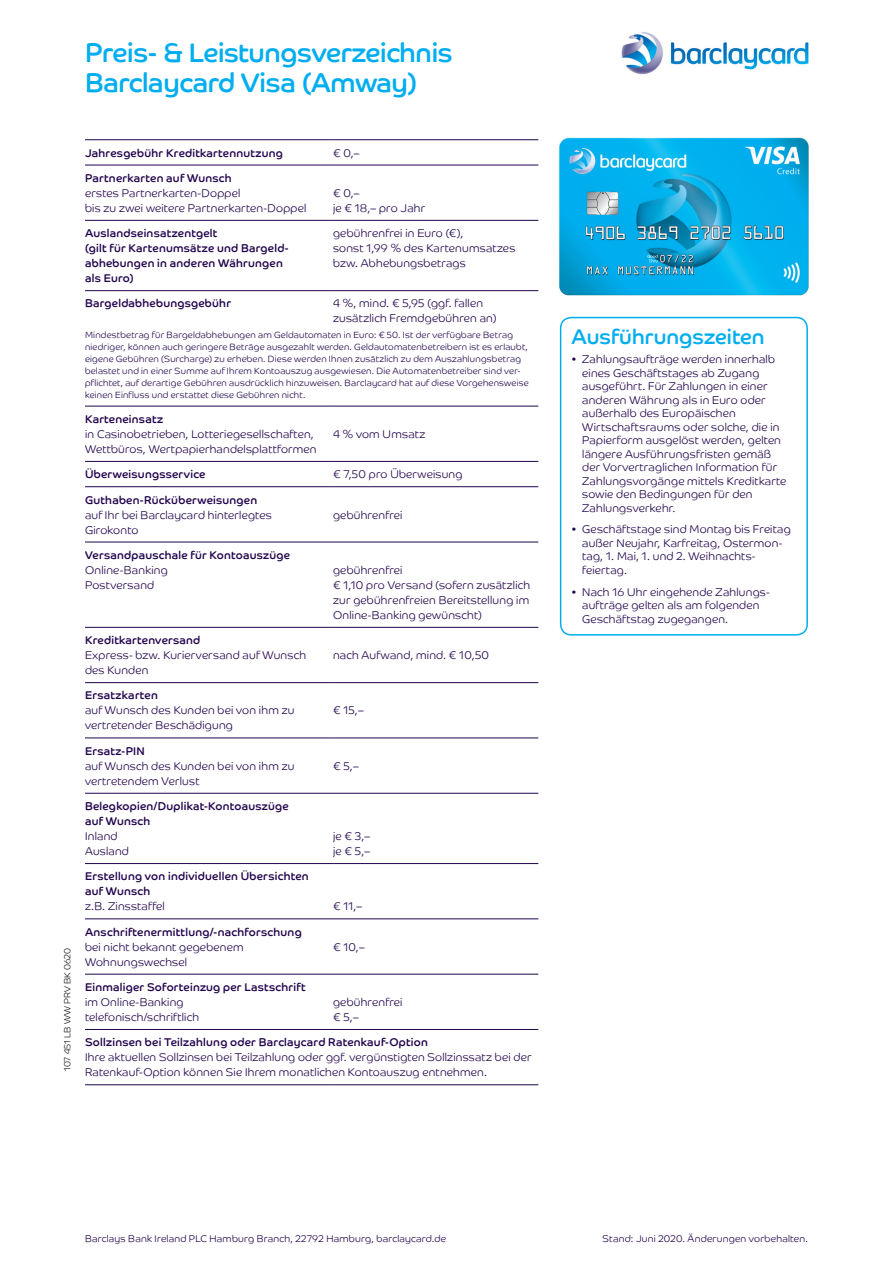
<style>
.page{position:relative;width:893px;height:1263px;background:#fff}
.page>*{position:absolute;margin:0;border:0;box-sizing:border-box;transform-origin:0 0}
.t1{font:27px/30px "Barclaycard Co";letter-spacing:-.01em;color:#00aeef}
.t2{font:21px "Barclaycard Co";letter-spacing:.005em;color:#00aeef}
.t3{font:11.25px/15px "Barclaycard Co Lt";letter-spacing:.02em;color:#21034c}
.t4{font:11.25px/15px "Barclaycard Co";letter-spacing:.02em;color:#21034c}
.t5{font:9.75px "Barclaycard Co Lt";letter-spacing:.025em;color:#21034c}
.t6{font:9px/12px "Barclaycard Co Lt";letter-spacing:.03em;color:#21034c}
.t7{font:9px "Barclaycard Co Lt";color:#231f20}
</style>
<div class="page">
<img style="left:621px;top:32px;width:188px;height:43px">
<div style="left:560px;top:317px;width:248px;height:319px;border:2px solid #00aeef;border-radius:11px"></div>
<hr style="left:85px;top:139px;width:248px;height:1px;background:#21034c">
<hr style="left:333px;top:139px;width:205px;height:1px;background:#21034c">
<hr style="left:85px;top:165px;width:248px;height:1px;background:#21034c">
<hr style="left:333px;top:165px;width:205px;height:1px;background:#21034c">
<hr style="left:85px;top:220px;width:248px;height:1px;background:#21034c">
<hr style="left:333px;top:220px;width:205px;height:1px;background:#21034c">
<hr style="left:85px;top:290px;width:248px;height:1px;background:#21034c">
<hr style="left:333px;top:290px;width:205px;height:1px;background:#21034c">
<hr style="left:85px;top:406px;width:248px;height:1px;background:#21034c">
<hr style="left:333px;top:406px;width:205px;height:1px;background:#21034c">
<hr style="left:85px;top:461px;width:248px;height:1px;background:#21034c">
<hr style="left:333px;top:461px;width:205px;height:1px;background:#21034c">
<hr style="left:85px;top:486px;width:248px;height:1px;background:#21034c">
<hr style="left:333px;top:486px;width:205px;height:1px;background:#21034c">
<hr style="left:85px;top:542px;width:248px;height:1px;background:#21034c">
<hr style="left:333px;top:542px;width:205px;height:1px;background:#21034c">
<hr style="left:85px;top:627px;width:248px;height:1px;background:#21034c">
<hr style="left:333px;top:627px;width:205px;height:1px;background:#21034c">
<hr style="left:85px;top:682px;width:248px;height:1px;background:#21034c">
<hr style="left:333px;top:682px;width:205px;height:1px;background:#21034c">
<hr style="left:85px;top:737px;width:248px;height:1px;background:#21034c">
<hr style="left:333px;top:737px;width:205px;height:1px;background:#21034c">
<hr style="left:85px;top:793px;width:248px;height:1px;background:#21034c">
<hr style="left:333px;top:793px;width:205px;height:1px;background:#21034c">
<hr style="left:85px;top:863px;width:248px;height:1px;background:#21034c">
<hr style="left:333px;top:863px;width:205px;height:1px;background:#21034c">
<hr style="left:85px;top:918px;width:248px;height:1px;background:#21034c">
<hr style="left:333px;top:918px;width:205px;height:1px;background:#21034c">
<hr style="left:85px;top:974px;width:248px;height:1px;background:#21034c">
<hr style="left:333px;top:974px;width:205px;height:1px;background:#21034c">
<hr style="left:85px;top:1029px;width:248px;height:1px;background:#21034c">
<hr style="left:333px;top:1029px;width:205px;height:1px;background:#21034c">
<hr style="left:85px;top:1084px;width:248px;height:1px;background:#21034c">
<hr style="left:333px;top:1084px;width:205px;height:1px;background:#21034c">
<img style="left:559px;top:137px;width:250px;height:159px">
<h1 class="t1" style="left:85px;top:38px;width:369px">Preis- &amp; Leistungsverzeichnis<br>Barclaycard Visa (Amway)</h1>
<p class="t7" style="left:62px;top:1071px;width:125px;rotate:-90deg">107 451 LB WW PRV BK 0620</p>
<p class="t4" style="left:85px;top:145px;width:199px">Jahresgebühr Kreditkartennutzung</p>
<p class="t3" style="left:333px;top:145px;width:28px">€ 0,–</p>
<p class="t4" style="left:85px;top:170px;width:148px">Partnerkarten auf Wunsch</p>
<p class="t3" style="left:85px;top:185px;width:223px">erstes Partnerkarten-Doppel<br>bis zu zwei weitere Partnerkarten-Doppel</p>
<p class="t3" style="left:333px;top:185px;width:94px">€ 0,–<br>je € 18,– pro Jahr</p>
<p class="t4" style="left:85px;top:226px;width:205px">Auslandseinsatzentgelt<br>(gilt für Kartenumsätze und Bargeld&shy;abhebungen in anderen Währungen als Euro)</p>
<p class="t3" style="left:333px;top:226px;width:184px">gebührenfrei in Euro (€),<br>sonst 1,99 % des Kartenumsatzes bzw. Abhebungsbetrags</p>
<p class="t4" style="left:85px;top:296px;width:148px">Bargeldabhebungsgebühr</p>
<p class="t3" style="left:333px;top:296px;width:165px">4 %, mind. € 5,95 (ggf. fallen zusätzlich Fremdgebühren an)</p>
<p class="t6" style="left:85px;top:328px;width:445px">Mindestbetrag für Bargeldabhebungen am Geldautomaten in Euro: € 50. Ist der verfügbare Betrag niedriger, können auch geringere Beträge ausgezahlt werden. Geldautomatenbetreibern ist es erlaubt, eigene Gebühren (Surcharge) zu erheben. Diese werden Ihnen zusätzlich zu dem Auszahlungsbetrag belastet und in einer Summe auf Ihrem Kontoauszug ausgewiesen. Die Automatenbetreiber sind ver&shy;pflichtet, auf derartige Gebühren ausdrücklich hinzuweisen. Barclaycard hat auf diese Vorgehensweise keinen Einfluss und erstattet diese Gebühren nicht.</p>
<p class="t4" style="left:85px;top:411px;width:80px">Karteneinsatz</p>
<p class="t3" style="left:85px;top:426px;width:233px">in Casinobetrieben, Lotteriegesellschaften,<br>Wettbüros, Wertpapierhandelsplattformen</p>
<p class="t3" style="left:333px;top:426px;width:94px">4 % vom Umsatz</p>
<p class="t4" style="left:85px;top:467px;width:122px">Überweisungsservice</p>
<p class="t3" style="left:333px;top:467px;width:131px">€ 7,50 pro Überweisung</p>
<p class="t4" style="left:85px;top:492px;width:174px">Guthaben-Rücküberweisungen</p>
<p class="t3" style="left:85px;top:507px;width:188px">auf Ihr bei Barclaycard hinterlegtes<br>Girokonto</p>
<p class="t3" style="left:333px;top:507px;width:71px">gebührenfrei</p>
<p class="t4" style="left:85px;top:547px;width:206px">Versandpauschale für Kontoauszüge</p>
<p class="t3" style="left:85px;top:562px;width:84px">Online-Banking<br>Postversand</p>
<p class="t3" style="left:333px;top:562px;width:199px">gebührenfrei<br>€ 1,10 pro Versand (sofern zusätzlich zur gebührenfreien Bereitstellung im<br>Online-Banking gewünscht)</p>
<p class="t4" style="left:85px;top:633px;width:117px">Kreditkartenversand</p>
<p class="t3" style="left:85px;top:648px;width:222px">Express- bzw. Kurierversand auf Wunsch des Kunden</p>
<p class="t3" style="left:333px;top:648px;width:157px">nach Aufwand, mind. € 10,50</p>
<p class="t4" style="left:85px;top:688px;width:74px">Ersatzkarten</p>
<p class="t3" style="left:85px;top:703px;width:211px">auf Wunsch des Kunden bei von ihm zu vertretender Beschädigung</p>
<p class="t3" style="left:333px;top:703px;width:32px">€ 15,–</p>
<p class="t4" style="left:85px;top:743px;width:61px">Ersatz-PIN</p>
<p class="t3" style="left:85px;top:758px;width:211px">auf Wunsch des Kunden bei von ihm zu vertretendem Verlust</p>
<p class="t3" style="left:333px;top:758px;width:27px">€ 5,–</p>
<p class="t4" style="left:85px;top:799px;width:205px">Belegkopien/Duplikat-Kontoauszüge auf Wunsch</p>
<p class="t3" style="left:85px;top:828px;width:45px">Inland<br>Ausland</p>
<p class="t3" style="left:333px;top:828px;width:39px">je € 3,– je € 5,–</p>
<p class="t4" style="left:85px;top:869px;width:225px">Erstellung von individuellen Übersichten auf Wunsch</p>
<p class="t3" style="left:85px;top:899px;width:81px">z.B. Zinsstaffel</p>
<p class="t3" style="left:333px;top:899px;width:31px">€ 11,–</p>
<p class="t4" style="left:85px;top:924px;width:218px">Anschriftenermittlung/-nachforschung</p>
<p class="t3" style="left:85px;top:939px;width:160px">bei nicht bekannt gegebenem<br>Wohnungswechsel</p>
<p class="t3" style="left:333px;top:939px;width:33px">€ 10,–</p>
<p class="t4" style="left:85px;top:979px;width:222px">Einmaliger Soforteinzug per Lastschrift</p>
<p class="t3" style="left:85px;top:994px;width:116px">im Online-Banking telefonisch/schriftlich</p>
<p class="t3" style="left:333px;top:994px;width:71px">gebührenfrei € 5,–</p>
<p class="t4" style="left:85px;top:1035px;width:344px">Sollzinsen bei Teilzahlung oder Barclaycard Ratenkauf-Option</p>
<p class="t3" style="left:85px;top:1050px;width:448px">Ihre aktuellen Sollzinsen bei Teilzahlung oder ggf. vergünstigten Sollzinssatz bei der<br>Ratenkauf-Option können Sie Ihrem monatlichen Kontoauszug entnehmen.</p>
<h2 class="t2" style="left:572px;top:324px;width:195px">Ausführungszeiten</h2>
<p class="t3" style="left:582px;top:352px;width:206px;line-height:13.5px;text-indent:-11px">• Zahlungsaufträge werden innerhalb eines Geschäftstages ab Zugang ausgeführt. Für Zahlungen in einer anderen Währung als in Euro oder außerhalb des Europäischen Wirtschaftsraums oder solche, die in Papierform ausgelöst werden, gelten längere Ausführungsfristen gemäß der Vorvertraglichen Information für Zahlungsvorgänge mittels Kreditkarte sowie den Bedingungen für den Zahlungsverkehr.</p>
<p class="t3" style="left:582px;top:523px;width:210px;line-height:13.5px;text-indent:-11px">• Geschäftstage sind Montag bis Freitag außer Neujahr, Karfreitag, Ostermon&shy;tag, 1. Mai, 1. und 2. Weihnachts&shy;feiertag.</p>
<p class="t3" style="left:582px;top:585px;width:189px;line-height:13.5px;text-indent:-11px">• Nach 16 Uhr eingehende Zahlungs&shy;aufträge gelten als am folgenden<br>Geschäftstag zugegangen.</p>
<p class="t5" style="left:85px;top:1232px;width:363px">Barclays Bank Ireland PLC Hamburg Branch, 22792 Hamburg, barclaycard.de</p>
<p class="t5" style="left:603px;top:1232px;width:207px">Stand: Juni 2020. Änderungen vorbehalten.</p>
</div>
